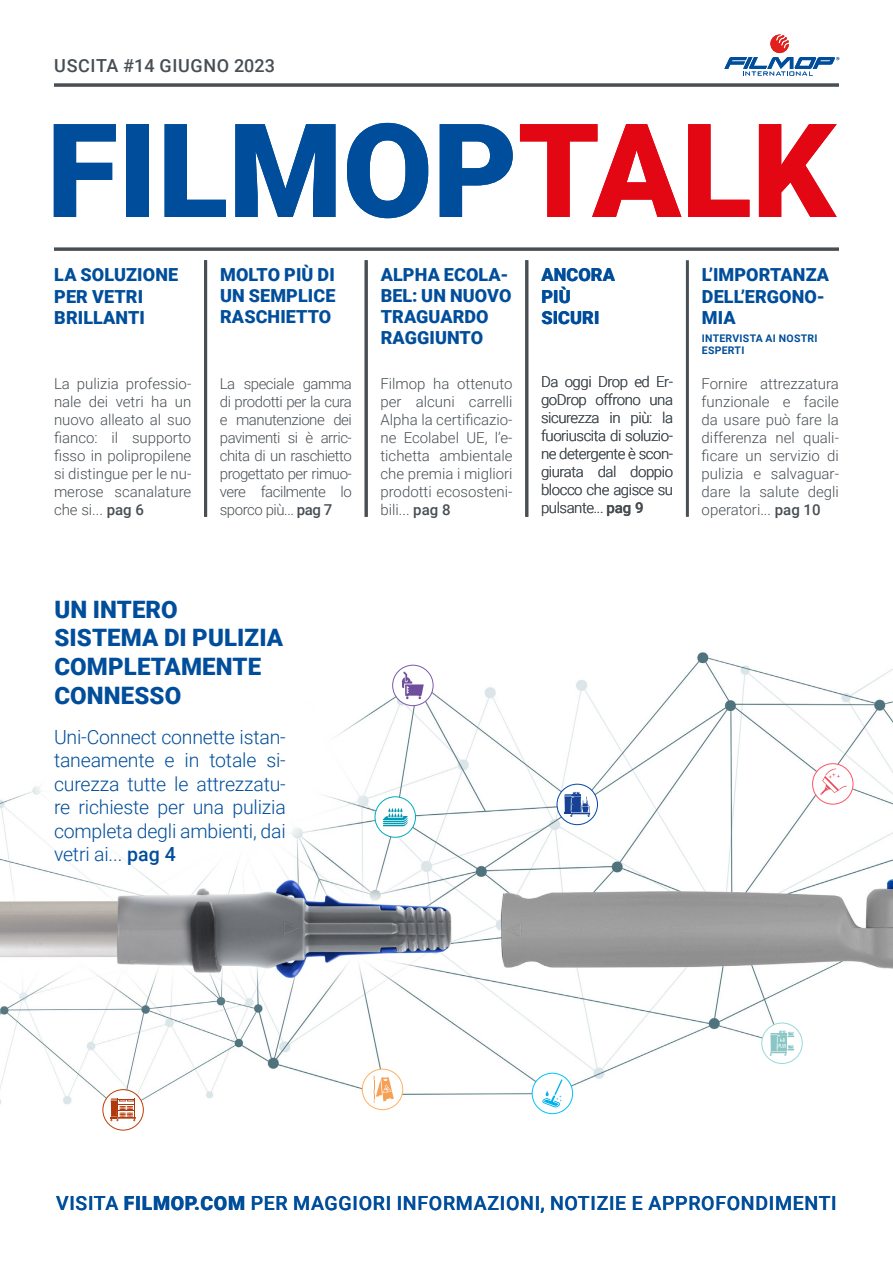
<style>
.page{position:relative;width:893px;height:1263px;background:#fff}
.page>*{position:absolute;margin:0;border:0;box-sizing:border-box;transform-origin:0 0}
.t1{font:900 130.5px "Roboto";color:#004e9b}
.t2{font:900 24px/28.8px "Roboto";letter-spacing:.005em;color:#004e9b}
.t3{font:300 19.5px/23.4px "Roboto";letter-spacing:-.01em;color:#004e9b;text-align:justify}
.t4{font:500 19.5px "Roboto";letter-spacing:.035em;color:#004e9b}
.t5{font:900 18px/21.6px "Roboto";letter-spacing:.005em;color:#004e9b}
.t6{font:500 18px "Roboto";letter-spacing:.035em;color:#484f54}
.t7{font:300 15px/18px "Roboto";color:#484f54;text-align:justify}
.t8{font:700 10.5px/12px "Roboto";letter-spacing:.025em;color:#004e9b}
.s1{color:#e30613}
.s2{font-weight:500}
.s3{font-weight:900}
</style>
<div class="page">
<img style="left:0;top:493px;width:893px;height:638px">
<svg style="left:0;top:596px;width:379px;height:311px"></svg>
<hr style="left:54px;top:84px;width:785px;height:3px;background:#484f54">
<hr style="left:54px;top:248px;width:785px;height:3px;background:#484f54">
<hr style="left:686px;top:260px;width:3px;height:257px;background:#484f54">
<hr style="left:525px;top:260px;width:3px;height:257px;background:#484f54">
<hr style="left:365px;top:260px;width:3px;height:257px;background:#484f54">
<hr style="left:204px;top:260px;width:3px;height:257px;background:#484f54">
<svg style="left:724px;top:35px;width:115px;height:41px"></svg>
<div style="left:812px;top:764px;width:41px;height:40px;background:#fff;border-radius:50%"></div>
<svg style="left:820px;top:768px;width:27px;height:27px"></svg>
<div style="left:812px;top:763px;width:41px;height:41px;border:1px solid #fe5465;border-radius:50%"></div>
<div style="left:362px;top:1069px;width:41px;height:40px;background:#fff;border-radius:50%"></div>
<svg style="left:373px;top:1075px;width:21px;height:28px"></svg>
<div style="left:362px;top:1069px;width:41px;height:41px;border:1px solid #ffb05f;border-radius:50%"></div>
<div style="left:103px;top:1090px;width:40px;height:40px;background:#fff;border-radius:50%"></div>
<svg style="left:110px;top:1098px;width:26px;height:23px"></svg>
<div style="left:103px;top:1089px;width:41px;height:41px;border:1px solid #c23e00;border-radius:50%"></div>
<div style="left:375px;top:797px;width:40px;height:40px;background:#fff;border-radius:50%"></div>
<svg style="left:383px;top:808px;width:25px;height:18px"></svg>
<div style="left:375px;top:796px;width:41px;height:41px;border:1px solid #00aac2;border-radius:50%"></div>
<div style="left:762px;top:1023px;width:40px;height:40px;background:#fff;border-radius:50%"></div>
<svg style="left:770px;top:1031px;width:24px;height:25px"></svg>
<div style="left:761px;top:1023px;width:41px;height:41px;border:1px solid #9ad8d8;border-radius:50%"></div>
<div style="left:557px;top:784px;width:40px;height:41px;background:#fff;border-radius:50%"></div>
<svg style="left:564px;top:792px;width:26px;height:25px"></svg>
<div style="left:557px;top:784px;width:41px;height:41px;border:1px solid #0048a3;border-radius:50%"></div>
<svg style="left:532px;top:1073px;width:41px;height:41px"></svg>
<div style="left:538px;top:1079px;width:28px;height:28px;background:#fff"></div>
<svg style="left:542px;top:1079px;width:20px;height:28px"></svg>
<div style="left:532px;top:1073px;width:41px;height:41px;border:1px solid #00c2ff;border-radius:50%"></div>
<div style="left:393px;top:665px;width:40px;height:41px;background:#fff;border-radius:50%"></div>
<svg style="left:402px;top:671px;width:22px;height:28px"></svg>
<div style="left:392px;top:665px;width:41px;height:41px;border:1px solid #7c58ab;border-radius:50%"></div>
<p class="t6" style="left:54px;top:53px;width:222px">USCITA #14 GIUGNO 2023</p>
<h1 class="t1" style="left:47px;top:79px;width:790px">FILMOP<span class="s1">TALK</span></h1>
<p class="t5" style="left:54px;top:263px;width:125px">LA SOLUZIONE<br>PER VETRI<br>BRILLANTI</p>
<p class="t7" style="left:54px;top:374px;width:139px">La pulizia professio&shy;nale dei vetri ha un nuovo alleato al suo fianco: il supporto fisso in polipropilene si distingue per le nu&shy;merose scanalature che si... <span class="s2">pag 6</span></p>
<p class="t5" style="left:220px;top:264px;width:117px;line-height:21px;text-align:justify">MOLTO PIÙ DI UN SEMPLICE RASCHIETTO</p>
<p class="t7" style="left:220px;top:374px;width:134px">La speciale gamma di prodotti per la cura e manutenzione dei pavimenti si è arric&shy;chita di un raschietto progettato per rimuo&shy;vere facilmente lo sporco più... <span class="s2">pag 7</span></p>
<p class="t5" style="left:381px;top:264px;width:132px;line-height:21px">ALPHA ECOLA-<br>BEL: UN NUOVO<br>TRAGUARDO<br>RAGGIUNTO</p>
<p class="t7" style="left:380px;top:374px;width:134px">Filmop ha ottenuto per alcuni carrelli Alpha la certificazio&shy;ne Ecolabel UE, l’e&shy;tichetta ambientale che premia i migliori prodotti ecososteni&shy;bili... <span class="s2">pag 8</span></p>
<p class="t5" style="left:541px;top:263px;width:75px">ANCORA<br>PIÙ<br>SICURI</p>
<p class="t7" style="left:541px;top:372px;width:134px">Da oggi Drop ed Er&shy;goDrop offrono una sicurezza in più: la fuoriuscita di soluzio&shy;ne detergente è scon&shy;giurata dal doppio blocco che agisce su pulsante... <span class="s2">pag 9</span></p>
<p class="t5" style="left:702px;top:263px;width:129px">L’IMPORTANZA<br>DELL’ERGONO-<br>MIA</p>
<p class="t8" style="left:702px;top:332px;width:117px">INTERVISTA AI NOSTRI<br>ESPERTI</p>
<p class="t7" style="left:702px;top:374px;width:139px">Fornire attrezzatura funzionale e facile da usare può fare la differenza nel quali&shy;ficare un servizio di pulizia e salvaguar&shy;dare la salute degli operatori... <span class="s2">pag 10</span></p>
<h2 class="t2" style="left:54px;top:594px;width:230px">UN INTERO<br>SISTEMA DI PULIZIA<br>COMPLETAMENTE<br>CONNESSO</h2>
<h3 class="t3" style="left:54px;top:724px;width:233px">Uni-Connect connette istan&shy;taneamente e in totale si&shy;curezza tutte le attrezzatu&shy;re richieste per una pulizia completa degli ambienti, dai vetri ai... <span class="s2">pag 4</span></h3>
<h2 class="t2" style="left:54px;top:630px;width:229px">LA STAMPA LASCIA<br>SPAZIO AL DIGITALE</h2>
<h3 class="t3" style="left:54px;top:732px;width:233px">otprint ci permette di rile&shy;vare l’impatto ambientale della produzione dei beni e delle attività correlate tra&shy;ducendolo in... <span class="s2">pag 4</span></h3>
<h3 class="t4" style="left:56px;top:1189px;width:782px">VISITA <span class="s3">FILMOP.COM</span> PER MAGGIORI INFORMAZIONI, NOTIZIE E APPROFONDIMENTI</h3>
</div>
